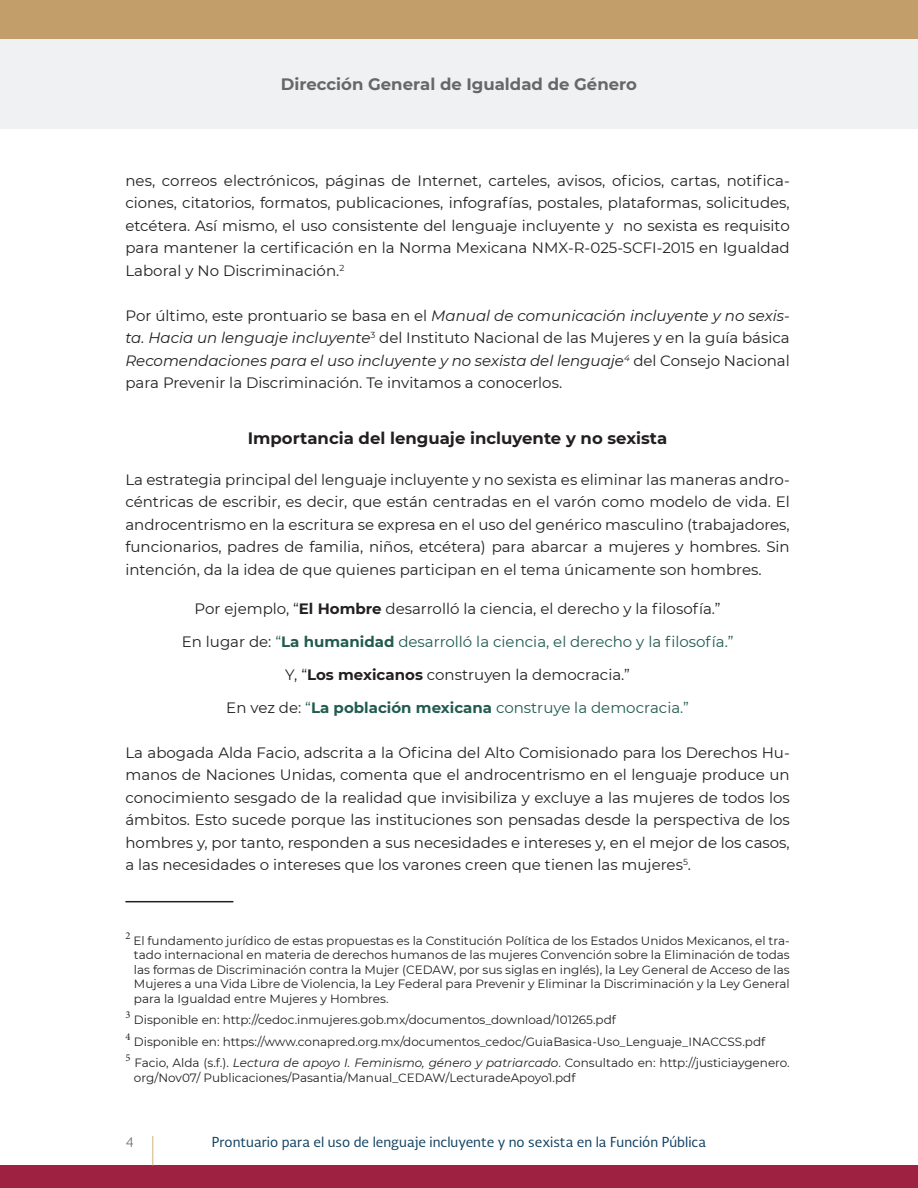
<style>
.page{position:relative;width:918px;height:1188px;background:#fff}
.page>*{position:absolute;margin:0;border:0;box-sizing:border-box;transform-origin:0 0}
.Heading_1{font:700 16.5px "Montserrat";color:#231f20}
.CUERPO_DE_TEXTO{font:700 16.5px "Montserrat";color:#67676a}
.t1{font:15px/22.5px "Montserrat";color:#231f20;text-align:justify}
.t2{font:15px "Montserrat";color:#215b4f}
.t3{font:300 13.65px "Soberana Sans";color:#67676a}
.CUERPO_DE_TEXTO-2{font:13.5px "Soberana Sans";color:#114162}
.t4{font:12px/14.4px "Montserrat";color:#231f20;text-align:justify}
.t5{font:10.5px "Minion Pro";color:#231f20}
.s1{font-style:italic}
.s2{font-weight:700}
.s3{color:#231f20}
</style>
<div class="page">
<div style="left:0;top:0;width:918px;height:128px;background:#f0f1f2"></div>
<div style="left:0;top:0;width:918px;height:38px;background:#c29e6a"></div>
<div style="left:0;top:1165px;width:918px;height:23px;background:#9f2141"></div>
<svg style="left:152px;top:1136px;width:1px;height:29px"></svg>
<hr style="left:125px;top:901px;width:108px;height:1px;background:#231f20">
<p class="CUERPO_DE_TEXTO" style="left:281px;top:72px;width:358px">Dirección General de Igualdad de Género</p>
<p class="t1" style="left:125px;top:169px;width:666px">nes, correos electrónicos, páginas de Internet, carteles, avisos, oficios, cartas, notifica&shy;ciones, citatorios, formatos, publicaciones, infografías, postales, plataformas, solicitudes, etcétera. Así mismo, el uso consistente del lenguaje incluyente y no sexista es requisito para mantener la certificación en la Norma Mexicana NMX-R-025-SCFI-2015 en Igualdad Laboral y No Discriminación.<sup>2</sup></p>
<p class="t1" style="left:125px;top:304px;width:666px">Por último, este prontuario se basa en el <span class="s1">Manual de comunicación incluyente y no sexis&shy;ta. Hacia un lenguaje incluyente</span><sup>3</sup> del Instituto Nacional de las Mujeres y en la guía básica <span class="s1">Recomendaciones para el uso incluyente y no sexista del lenguaje</span><sup>4</sup> del Consejo Nacional para Prevenir la Discriminación. Te invitamos a conocerlos.</p>
<p class="Heading_1" style="left:248px;top:426px;width:421px">Importancia del lenguaje incluyente y no sexista</p>
<p class="t1" style="left:125px;top:468px;width:666px">La estrategia principal del lenguaje incluyente y no sexista es eliminar las maneras andro&shy;céntricas de escribir, es decir, que están centradas en el varón como modelo de vida. El androcentrismo en la escritura se expresa en el uso del genérico masculino (trabajadores, funcionarios, padres de familia, niños, etcétera) para abarcar a mujeres y hombres. Sin intención, da la idea de que quienes participan en el tema únicamente son hombres.</p>
<p class="t1" style="left:195px;top:597px;width:527px">Por ejemplo, “<span class="s2">El Hombre</span> desarrolló la ciencia, el derecho y la filosofía.”</p>
<p class="t2" style="left:182px;top:631px;width:553px"><span class="s3">En lugar de:</span> “<span class="s2">La humanidad</span> desarrolló la ciencia, el derecho y la filosofía.”</p>
<p class="t1" style="left:285px;top:663px;width:346px">Y, “<span class="s2">Los mexicanos</span> construyen la democracia.”</p>
<p class="t2" style="left:226px;top:697px;width:464px"><span class="s3">En vez de:</span> “<span class="s2">La población mexicana</span> construye la democracia.”</p>
<p class="t1" style="left:125px;top:741px;width:666px">La abogada Alda Facio, adscrita a la Oficina del Alto Comisionado para los Derechos Hu&shy;manos de Naciones Unidas, comenta que el androcentrismo en el lenguaje produce un conocimiento sesgado de la realidad que invisibiliza y excluye a las mujeres de todos los ámbitos. Esto sucede porque las instituciones son pensadas desde la perspectiva de los hombres y, por tanto, responden a sus necesidades e intereses y, en el mejor de los casos, a las necesidades o intereses que los varones creen que tienen las mujeres<sup>5</sup>.</p>
<p class="t5" style="left:125px;top:929px;width:7px">2</p>
<p class="t4" style="left:133px;top:933px;width:658px">El fundamento jurídico de estas propuestas es la Constitución Política de los Estados Unidos Mexicanos, el tra&shy;tado internacional en materia de derechos humanos de las mujeres Convención sobre la Eliminación de todas las formas de Discriminación contra la Mujer (CEDAW, por sus siglas en inglés), la Ley General de Acceso de las Mujeres a una Vida Libre de Violencia, la Ley Federal para Prevenir y Eliminar la Discriminación y la Ley General para la Igualdad entre Mujeres y Hombres.</p>
<p class="t5" style="left:125px;top:1008px;width:7px">3</p>
<p class="t4" style="left:134px;top:1012px;width:483px">Disponible en: http://cedoc.inmujeres.gob.mx/documentos_download/101265.pdf</p>
<p class="t5" style="left:125px;top:1029px;width:7px">4</p>
<p class="t4" style="left:134px;top:1034px;width:633px">Disponible en: https://www.conapred.org.mx/documentos_cedoc/GuiaBasica-Uso_Lenguaje_INACCSS.pdf</p>
<p class="t5" style="left:125px;top:1051px;width:7px">5</p>
<p class="t4" style="left:134px;top:1055px;width:657px">Facio, Alda (s.f.). <span class="s1">Lectura de apoyo I. Feminismo, género y patriarcado</span>. Consultado en: http://justiciaygenero. org/Nov07/ Publicaciones/Pasantia/Manual_CEDAW/LecturadeApoyo1.pdf</p>
<p class="t3" style="left:125px;top:1133px;width:10px">4</p>
<p class="CUERPO_DE_TEXTO-2" style="left:212px;top:1133px;width:496px">Prontuario para el uso de lenguaje incluyente y no sexista en la Función Pública</p>
</div>
